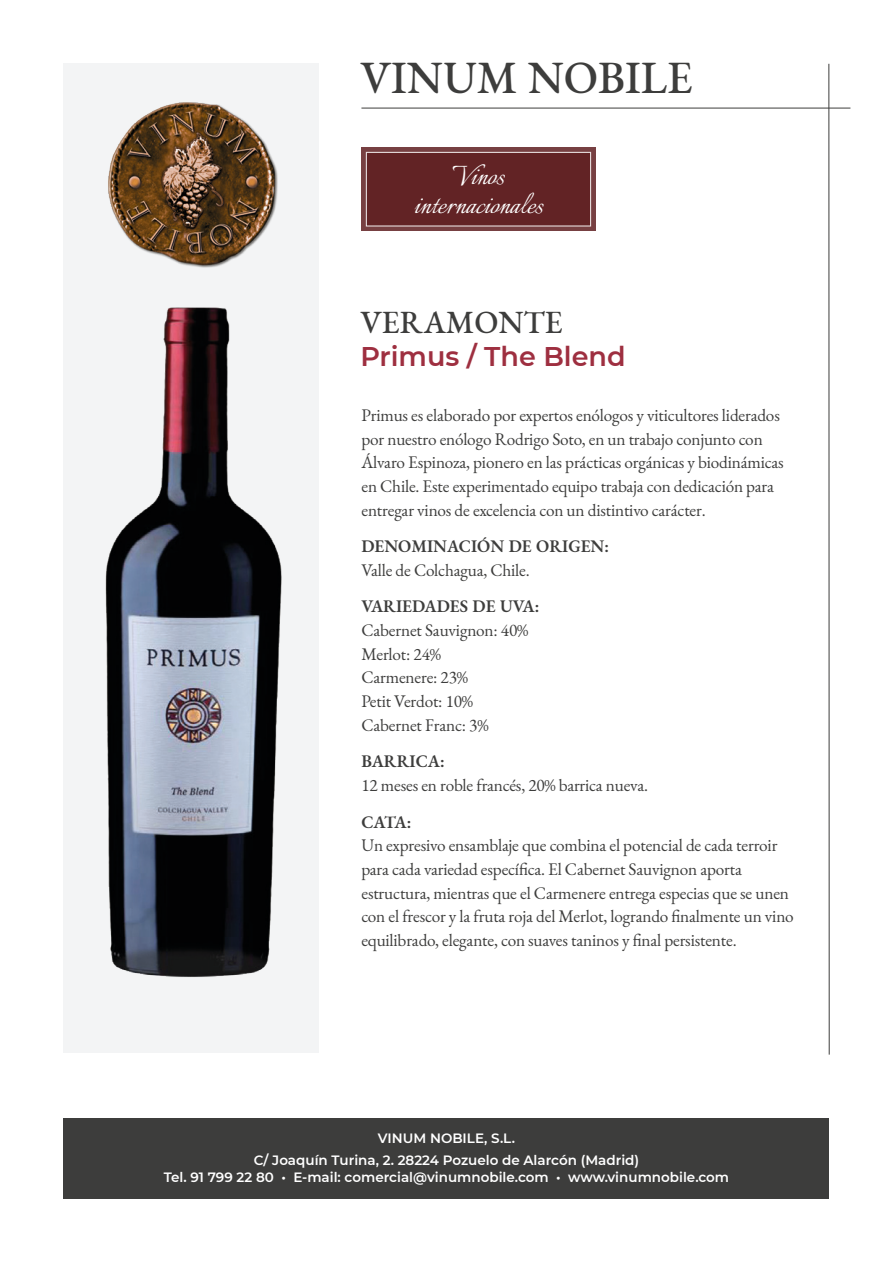
<style>
.page{position:relative;width:893px;height:1263px;background:#fff}
.page>*{position:absolute;margin:0;border:0;box-sizing:border-box;transform-origin:0 0}
.t1{font:500 45px "EB Garamond";color:#3d3d3c}
.t2{font:33.45px "Italianno";color:#fff}
.t3{font:500 31.5px "EB Garamond";color:#3d3d3c}
.t4{font:600 27px "Montserrat";color:#9e2f40}
.t5{font:17.25px/23.7px "EB Garamond";letter-spacing:-.01em;color:#3d3d3c}
.t6{font:600 17.25px "EB Garamond";color:#3d3d3c}
.t7{font:600 13.5px "Montserrat";color:#fff}
</style>
<div class="page">
<svg style="left:361px;top:147px;width:234px;height:84px;fill:#774042"></svg>
<div style="left:366px;top:152px;width:225px;height:75px;background:#5f1e20;border:1px solid #fff"></div>
<div style="left:64px;top:64px;width:255px;height:989px;background:#f3f4f5"></div>
<div style="left:64px;top:1118px;width:765px;height:81px;background:#3d3d3c"></div>
<img style="left:108px;top:102px;width:170px;height:166px">
<hr style="left:829px;top:64px;width:1px;height:990px;background:#3d3d3c">
<hr style="left:361px;top:108px;width:489px;height:1px;background:#3d3d3c">
<img style="left:105px;top:307px;width:177px;height:670px">
<p class="t1" style="left:360px;top:49px;width:334px">VINUM NOBILE</p>
<p class="t2" style="left:452px;top:157px;width:53px">Vinos</p>
<p class="t2" style="left:414px;top:186px;width:131px">internacionales</p>
<p class="t3" style="left:360px;top:302px;width:204px">VERAMONTE</p>
<p class="t4" style="left:360px;top:337px;width:267px">Primus / The Blend</p>
<p class="t5" style="left:361px;top:403px;width:424px">Primus es elaborado por expertos enólogos y viticultores liderados por nuestro enólogo Rodrigo Soto, en un trabajo conjunto con Álvaro Espinoza, pionero en las prácticas orgánicas y biodinámicas en Chile. Este experimentado equipo trabaja con dedicación para entregar vinos de excelencia con un distintivo carácter.</p>
<p class="t6" style="left:361px;top:535px;width:249px">DENOMINACIÓN DE ORIGEN:</p>
<p class="t5" style="left:361px;top:558px;width:170px">Valle de Colchagua, Chile.</p>
<p class="t6" style="left:361px;top:595px;width:179px">VARIEDADES DE UVA:</p>
<p class="t5" style="left:361px;top:618px;width:168px">Cabernet Sauvignon: 40%</p>
<p class="t5" style="left:361px;top:642px;width:81px">Merlot: 24%</p>
<p class="t5" style="left:361px;top:666px;width:108px">Carmenere: 23%</p>
<p class="t5" style="left:361px;top:690px;width:113px">Petit Verdot: 10%</p>
<p class="t5" style="left:361px;top:713px;width:129px">Cabernet Franc: 3%</p>
<p class="t6" style="left:361px;top:750px;width:85px">BARRICA:</p>
<p class="t5" style="left:361px;top:773px;width:288px">12 meses en roble francés, 20% barrica nueva.</p>
<p class="t6" style="left:361px;top:810px;width:52px">CATA:</p>
<p class="t5" style="left:361px;top:834px;width:434px">Un expresivo ensamblaje que combina el potencial de cada terroir para cada variedad específica. El Cabernet Sauvignon aporta estructura, mientras que el Carmenere entrega especias que se unen con el frescor y la fruta roja del Merlot, logrando finalmente un vino equilibrado, elegante, con suaves taninos y final persistente.</p>
<p class="t7" style="left:378px;top:1129px;width:139px">VINUM NOBILE, S.L.</p>
<p class="t7" style="left:254px;top:1150px;width:387px">C/ Joaquín Turina, 2. 28224 Pozuelo de Alarcón (Madrid)</p>
<p class="t7" style="left:164px;top:1167px;width:567px">Tel. 91 799 22 80 • E-mail: comercial@vinumnobile.com • www.vinumnobile.com</p>
</div>
